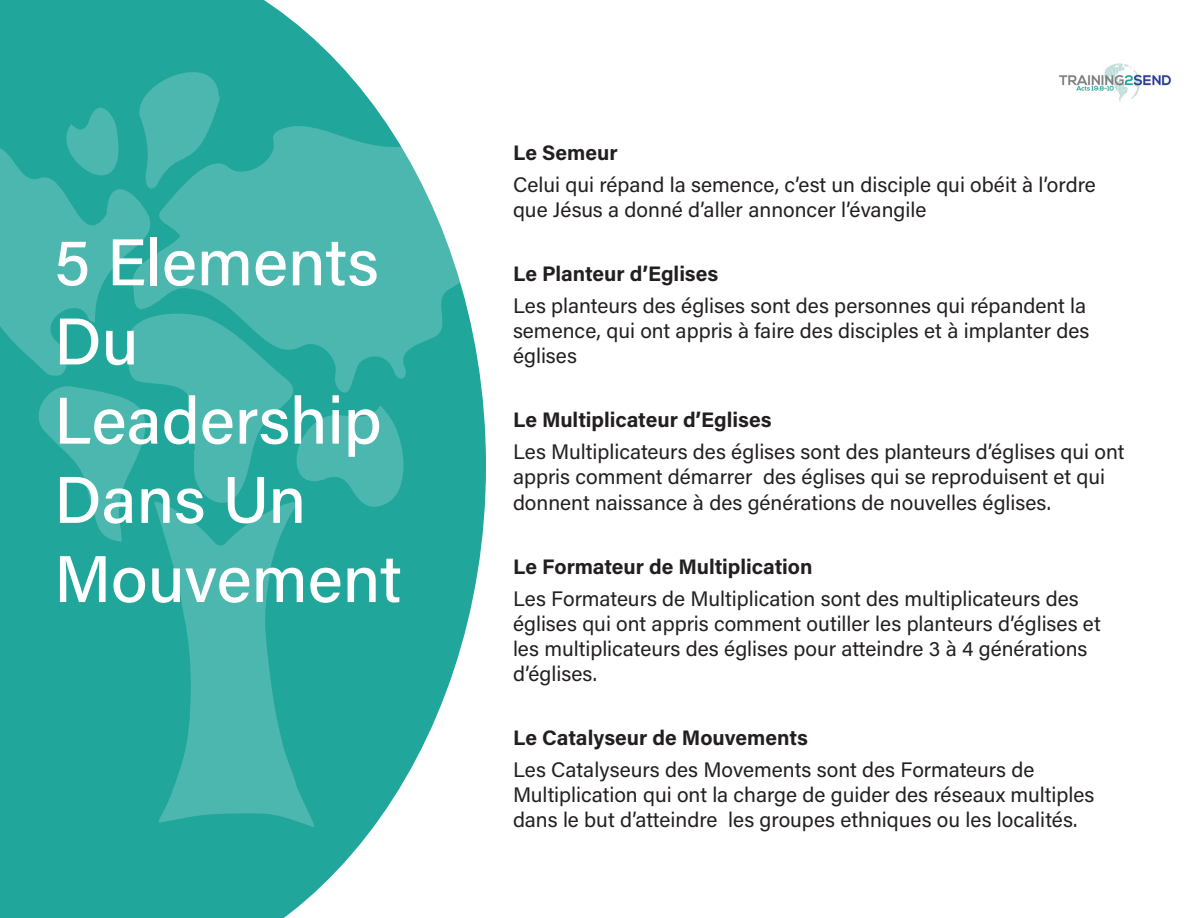
<style>
.page{position:relative;width:1188px;height:918px;background:#fff}
.page>*{position:absolute;margin:0;border:0;box-sizing:border-box;transform-origin:0 0}
.t1{font:500 66px/79.2px "Acumin Pro";color:#fff}
.t2{font:21px/25.2px "Acumin Pro";color:#231f20}
.t3{font:700 21px "Acumin Pro";color:#231f20}
</style>
<div class="page">
<svg style="left:0;top:0;width:486px;height:918px;fill:#21a69c"></svg>
<svg style="left:406px;top:112px;width:80px;height:291px"></svg>
<svg style="left:154px;top:542px;width:160px;height:285px;fill:#4cb7af"></svg>
<svg style="left:0;top:72px;width:406px;height:470px"></svg>
<img style="left:1059px;top:63px;width:112px;height:39px">
<p class="t1" style="left:54px;top:220px;width:349px">5 Elements<br>Du<br>Leadership<br>Dans Un<br>Mouvement</p>
<p class="t3" style="left:513px;top:138px;width:106px">Le Semeur</p>
<p class="t2" style="left:513px;top:171px;width:584px">Celui qui répand la semence, c’est un disciple qui obéit à l’ordre que Jésus a donné d’aller annoncer l’évangile</p>
<p class="t3" style="left:513px;top:259px;width:207px">Le Planteur d’Eglises</p>
<p class="t2" style="left:513px;top:292px;width:578px">Les planteurs des églises sont des personnes qui répandent la semence, qui ont appris à faire des disciples et à implanter des églises</p>
<p class="t3" style="left:513px;top:405px;width:260px">Le Multiplicateur d’Eglises</p>
<p class="t2" style="left:513px;top:439px;width:613px">Les Multiplicateurs des églises sont des planteurs d’églises qui ont appris comment démarrer des églises qui se reproduisent et qui donnent naissance à des générations de nouvelles églises.</p>
<p class="t3" style="left:513px;top:551px;width:301px">Le Formateur de Multiplication</p>
<p class="t2" style="left:513px;top:585px;width:589px">Les Formateurs de Multiplication sont des multiplicateurs des églises qui ont appris comment outiller les planteurs d’églises et les multiplicateurs des églises pour atteindre 3 à 4 générations d’églises.</p>
<p class="t3" style="left:513px;top:723px;width:296px">Le Catalyseur de Mouvements</p>
<p class="t2" style="left:513px;top:756px;width:583px">Les Catalyseurs des Movements sont des Formateurs de<br>Multiplication qui ont la charge de guider des réseaux multiples dans le but d’atteindre les groupes ethniques ou les localités.</p>
</div>
